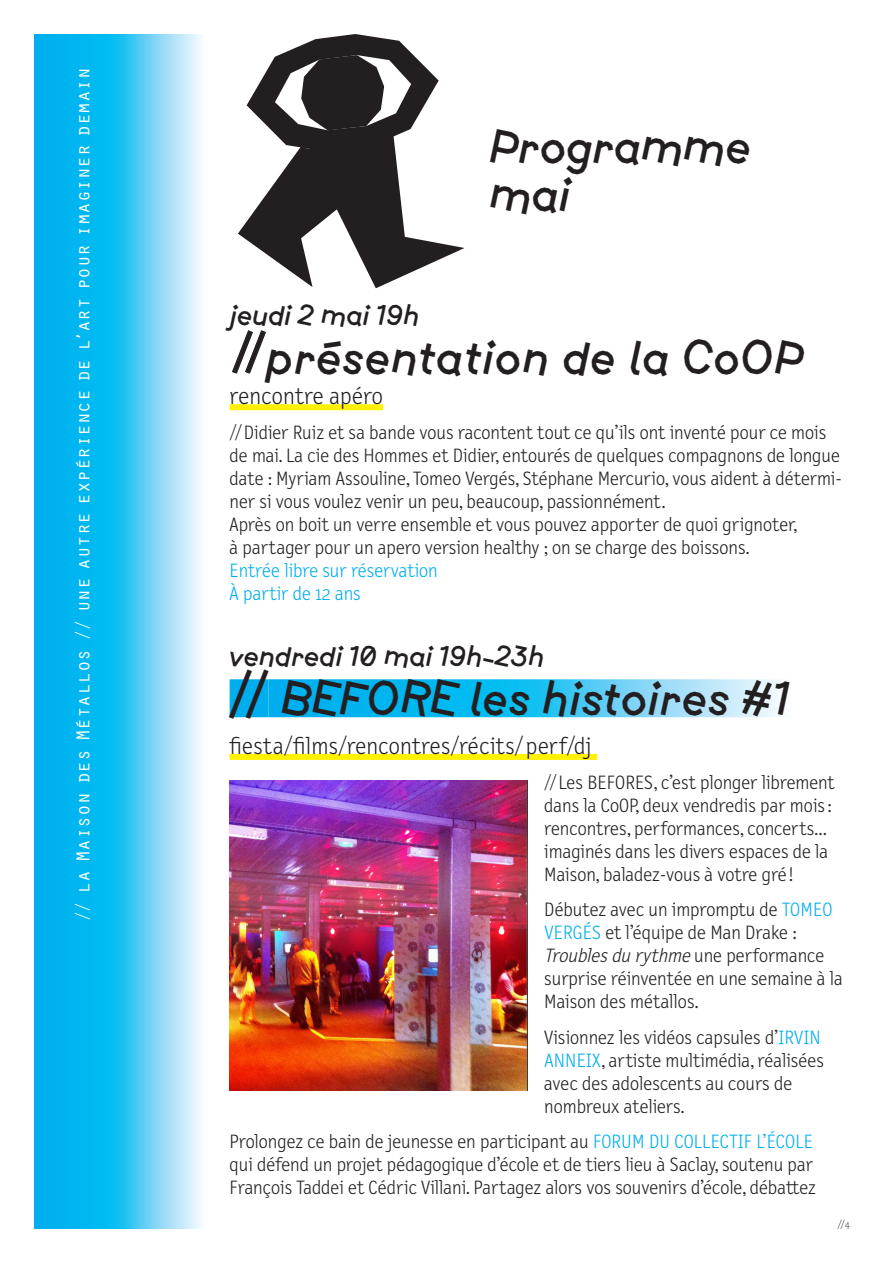
<style>
.page{position:relative;width:893px;height:1263px;background:#fff}
.page>*{position:absolute;margin:0;border:0;box-sizing:border-box;transform-origin:0 0}
.Date_horaire_sous-ti{font:45px "Btp Rotated";letter-spacing:.01em;color:#231f20}
.Sous-Titre_programme{font:45px "Btp Rotated";color:#231f20}
.Titre_texte_présenta{font:45px/48px "Btp Rotated";letter-spacing:-.01em;color:#231f20}
.Texte_présentation{font:27px "Btp Rotated";letter-spacing:-.01em;color:#231f20}
.Date_horaire_sous-ti-2{font:27px "Btp Rotated";letter-spacing:-.01em;color:#231f20}
.Genre_événement_prog{font:300 24px "Letter Gothic Text OT";letter-spacing:.01em;color:#231f20}
.Texte_courant{font:300 19.5px/23px "Letter Gothic Text OT";color:#231f20}
.t1{font:19.5px "Orator Std";letter-spacing:-.01em;color:#fff}
.Texte_courant-2{font:300 19.5px "Letter Gothic Text OT";color:#00aeef}
.t2{font:300 9px "Btp";color:#231f20}
.s1{color:#00aeef}
.s2{font-style:italic}
</style>
<div class="page">
<svg style="left:34px;top:34px;width:168px;height:1195px;background:#44c7f3"></svg>
<div style="left:230px;top:404px;width:153px;height:6px;background:#fff101"></div>
<div style="left:230px;top:679px;width:38px;height:38px;background:#00aeef"></div>
<svg style="left:268px;top:679px;width:515px;height:38px;background:#46c8f3"></svg>
<div style="left:230px;top:754px;width:367px;height:6px;background:#fff101"></div>
<svg style="left:232px;top:330px;width:34px;height:44px"></svg>
<img style="left:230px;top:780px;width:297px;height:311px">
<svg style="left:238px;top:34px;width:227px;height:254px"></svg>
<p class="t1" style="left:69px;top:922px;width:856px;rotate:-90deg">// la Maison des Métallos // une autre expérience de l’art pour imaginer demain</p>
<p class="Titre_texte_présenta" style="left:489px;top:123px;width:264px">Programme mai</p>
<p class="Date_horaire_sous-ti-2" style="left:230px;top:295px;width:191px">jeudi 2 mai 19h</p>
<p class="Date_horaire_sous-ti" style="left:233px;top:325px;width:572px"><sup>//</sup>présentation de la CoOP</p>
<p class="Genre_événement_prog" style="left:230px;top:383px;width:155px">rencontre apéro</p>
<p class="Texte_courant" style="left:230px;top:421px;width:614px">// Didier Ruiz et sa bande vous racontent tout ce qu’ils ont inventé pour ce mois de mai. La cie des Hommes et Didier, entourés de quelques compagnons de longue date : Myriam Assouline, Tomeo Vergés, Stéphane Mercurio, vous aident à détermi&shy;ner si vous voulez venir un peu, beaucoup, passionnément.<br>Après on boit un verre ensemble et vous pouvez apporter de quoi grignoter,<br>à partager pour un apero version healthy ; on se charge des boissons.<br><span class="s1">Entrée libre sur réservation</span></p>
<p class="Texte_courant-2" style="left:230px;top:582px;width:133px">À partir de 12 ans</p>
<p class="Texte_présentation" style="left:230px;top:637px;width:316px">vendredi 10 mai 19h-23h</p>
<p class="Sous-Titre_programme" style="left:230px;top:667px;width:563px"><sup>//</sup> BEFORE les histoires #1</p>
<p class="Genre_événement_prog" style="left:230px;top:732px;width:363px">fiesta/films/rencontres/récits/ perf/dj</p>
<p class="Texte_courant" style="left:544px;top:771px;width:292px">// Les BEFORES, c’est plonger librement dans la CoOP, deux vendredis par mois: rencontres, performances, concerts… imaginés dans les divers espaces de la Maison, baladez-vous à votre gré !</p>
<p class="Texte_courant" style="left:544px;top:898px;width:300px">Débutez avec un impromptu de <span class="s1">TOMEO<br>VERGÉS</span> et l’équipe de Man Drake :<br><span class="s2">Troublesdu rythme</span>une performance surprise réinventée en une semaine à la<br>Maison des métallos.</p>
<p class="Texte_courant" style="left:544px;top:1026px;width:281px">Visionnez les vidéos capsules d’<span class="s1">IRVIN<br>ANNEIX</span>, artiste multimédia, réalisées avec des adolescents au cours de nombreux ateliers.</p>
<p class="Texte_courant" style="left:230px;top:1131px;width:588px">Prolongez ce bain de jeunesse en participant au <span class="s1">FORUM DU COLLECTIF L’ÉCOLE </span>qui défend un projet pédagogique d’école et de tiers lieu à Saclay, soutenu par<br>François Taddei et Cédric Villani. Partagez alors vos souvenirs d’école, débattez</p>
<p class="t2" style="left:838px;top:1217px;width:14px">//4</p>
</div>
